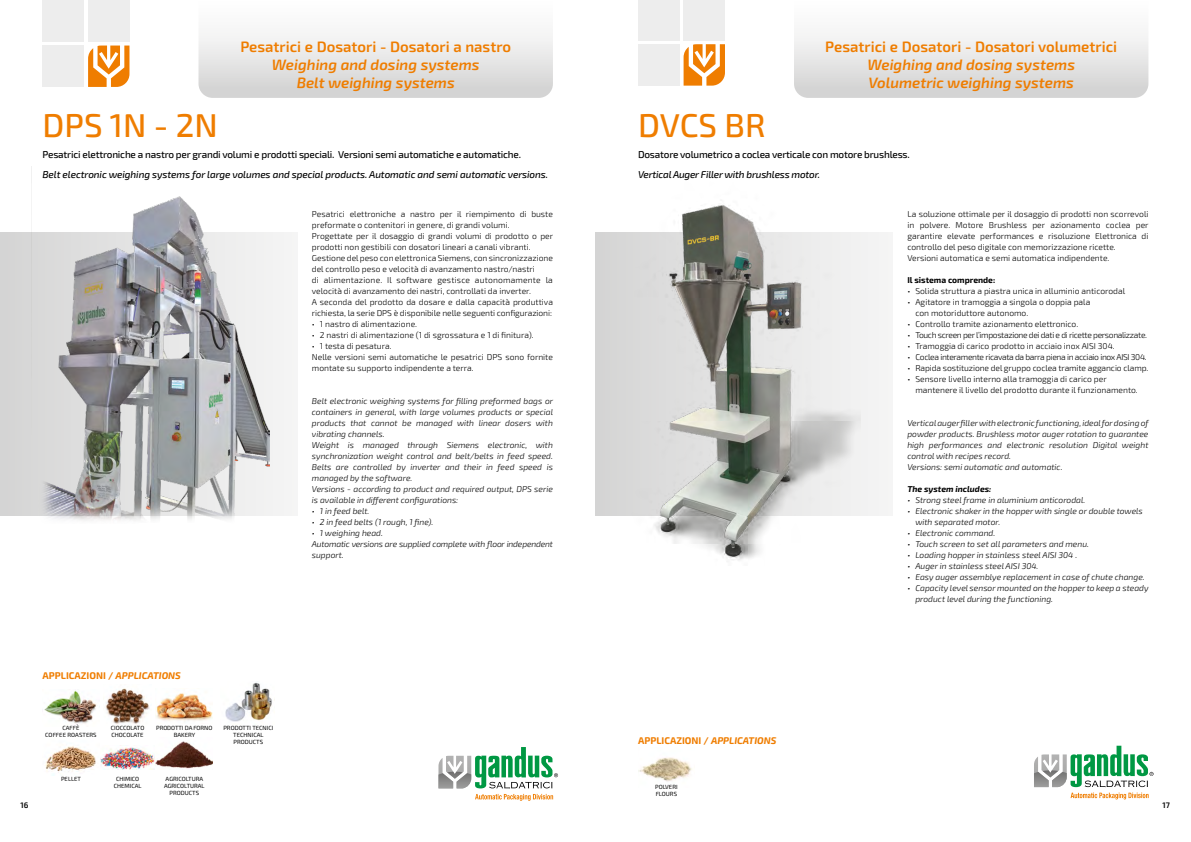
<style>
.page{position:relative;width:1191px;height:842px;background:#fff}
.page>*{position:absolute;margin:0;border:0;box-sizing:border-box;transform-origin:0 0}
.t1{font:500 33px "Exo 2.0";color:#ef7d00}
.t2{font:italic 600 15px/18px "Exo 2.0";color:#ef7d00}
.t3{font:600 15px "Exo 2.0";color:#ef7d00}
.t4{font:500 10px "Exo 2.0";letter-spacing:-.02em;color:#000}
.t5{font:italic 500 10px "Exo 2.0";letter-spacing:-.01em;color:#000}
.t6{font:700 9.7px "Exo 2.0";color:#ef7d00}
.t7{font:300 8.5px/11px "Exo 2.0";color:#000}
.t8{font:italic 300 8.5px/11px "Exo 2.0";color:#000}
.t9{font:300 8.5px "Exo 2.0";letter-spacing:-.04em;color:#000}
.t10{font:italic 300 8.5px/11px "Exo 2.0";letter-spacing:-.02em;color:#000}
.t11{font:700 8.5px "Exo 2.0";color:#000}
.t12{font:italic 700 8.5px "Exo 2.0";color:#000}
.t13{font:600 8px "Exo 2.0";color:#000}
.t14{font:6px/7.2px "Exo 2.0";color:#000;text-align:center}
.s1{font-style:italic}
</style>
<div class="page">
<svg style="left:595px;top:232px;width:294px;height:284px"></svg>
<img style="left:625px;top:205px;width:235px;height:356px">
<svg style="left:683px;top:44px;width:42px;height:42px"></svg>
<div style="left:638px;top:0;width:41px;height:40px;background:#ededed"></div>
<div style="left:638px;top:44px;width:41px;height:42px;background:#ededed"></div>
<div style="left:683px;top:0;width:42px;height:40px;background:#ededed"></div>
<svg style="left:794px;top:35px;width:354px;height:63px"></svg>
<img style="left:638px;top:757px;width:54px;height:25px">
<svg style="left:1034px;top:746px;width:119px;height:53px"></svg>
<svg style="left:0;top:232px;width:294px;height:284px"></svg>
<img style="left:31px;top:166px;width:239px;height:355px">
<svg style="left:88px;top:46px;width:41px;height:41px"></svg>
<div style="left:43px;top:0;width:41px;height:41px;background:#ededed"></div>
<div style="left:43px;top:46px;width:41px;height:41px;background:#ededed"></div>
<div style="left:88px;top:0;width:41px;height:41px;background:#ededed"></div>
<svg style="left:438px;top:747px;width:120px;height:54px"></svg>
<img style="left:44px;top:690px;width:53px;height:34px">
<img style="left:156px;top:693px;width:57px;height:29px">
<img style="left:225px;top:682px;width:50px;height:40px">
<img style="left:156px;top:741px;width:57px;height:28px">
<img style="left:100px;top:745px;width:54px;height:24px">
<img style="left:45px;top:746px;width:51px;height:29px">
<img style="left:105px;top:688px;width:45px;height:36px">
<svg style="left:198px;top:35px;width:355px;height:63px"></svg>
<h2 class="t3" style="left:240px;top:38px;width:272px">Pesatrici e Dosatori - Dosatori a nastro</h2>
<h2 class="t2" style="left:272px;top:56px;width:209px;text-align:center">Weighing and dosing systems<br>Belt weighing systems</h2>
<h1 class="t1" style="left:43px;top:105px;width:177px">DPS 1N - 2N</h1>
<p class="t4" style="left:43px;top:148px;width:480px">Pesatrici elettroniche a nastro per grandi volumi e prodotti speciali. Versioni semi automatiche e automatiche.</p>
<p class="t5" style="left:43px;top:168px;width:507px">Belt electronic weighing systems for large volumes and special products. Automatic and semi automatic versions.</p>
<p class="t7" style="left:312px;top:209px;width:243px">Pesatrici elettroniche a nastro per il riempimento di buste preformate o contenitori in genere, di grandi volumi.<br>Progettate per il dosaggio di grandi volumi di prodotto o per prodotti non gestibili con dosatori lineari a canali vibranti.<br>Gestione del peso con elettronica Siemens, con sincronizzazione del controllo peso e velocità di avanzamento nastro/nastri<br>di alimentazione. Il software gestisce autonomamente la velocità di avanzamento dei nastri, controllati da inverter.<br>A seconda del prodotto da dosare e dalla capacità produttiva richiesta, la serie DPS è disponibile nelle seguenti configurazioni:</p>
<p class="t7" style="left:312px;top:319px;width:107px">• 1 nastro di alimentazione.</p>
<p class="t7" style="left:312px;top:330px;width:223px">• 2 nastri di alimentazione (1 di sgrossatura e 1 di finitura).</p>
<p class="t7" style="left:312px;top:341px;width:242px">• 1 testa di pesatura.<br>Nelle versioni semi automatiche le pesatrici DPS sono fornite montate su supporto indipendente a terra.</p>
<p class="t8" style="left:312px;top:396px;width:243px">Belt electronic weighing systems for filling preformed bags or containers in general, with large volumes products or special products that cannot be managed with linear dosers with vibrating channels.<br>Weight is managed through Siemens electronic, with synchronization weight control and belt/belts in feed speed.<br>Belts are controlled by inverter and their in feed speed is managed by the software.<br>Versions - according to product and required output, DPS serie is available in different configurations:</p>
<p class="t8" style="left:312px;top:506px;width:59px">• 1 in feed belt.</p>
<p class="t8" style="left:312px;top:517px;width:123px">• 2 in feed belts (1 rough, 1 fine).</p>
<p class="t10" style="left:312px;top:528px;width:242px">• 1 weighing head.<br>Automatic versions are supplied complete with floor independent support.</p>
<p class="t6" style="left:43px;top:669px;width:140px">APPLICAZIONI / <span class="s1">APPLICATIONS</span></p>
<p class="t14" style="left:45px;top:724px;width:53px">CAFFÈ<br>COFFEE ROASTERS</p>
<p class="t14" style="left:156px;top:724px;width:58px">PRODOTTI DA FORNO<br>BAKERY</p>
<p class="t14" style="left:223px;top:724px;width:51px">PRODOTTI TECNICI<br>TECHNICAL<br>PRODUCTS</p>
<p class="t14" style="left:164px;top:775px;width:42px">AGRICOLTURA<br>AGRICOLTURAL<br>PRODUCTS</p>
<p class="t14" style="left:111px;top:724px;width:35px;text-align:left">CIOCCOLATO<br>CHOCOLATE</p>
<p class="t14" style="left:114px;top:775px;width:29px">CHIMICO<br>CHEMICAL</p>
<p class="t14" style="left:61px;top:775px;width:21px">PELLET</p>
<h2 class="t3" style="left:825px;top:38px;width:293px">Pesatrici e Dosatori - Dosatori volumetrici</h2>
<h2 class="t2" style="left:867px;top:56px;width:209px">Weighing and dosing systems<br>Volumetric weighing systems</h2>
<h1 class="t1" style="left:638px;top:105px;width:129px">DVCS BR</h1>
<p class="t4" style="left:638px;top:148px;width:273px">Dosatore volumetrico a coclea verticale con motore brushless.</p>
<p class="t5" style="left:638px;top:168px;width:184px">Vertical Auger Filler with brushless motor.</p>
<p class="t7" style="left:907px;top:209px;width:243px">La soluzione ottimale per il dosaggio di prodotti non scorrevoli in polvere. Motore Brushless per azionamento coclea per garantire elevate performances e risoluzione Elettronica di controllo del peso digitale con memorizzazione ricette.<br>Versioni automatica e semi automatica indipendente.</p>
<p class="t11" style="left:907px;top:275px;width:89px">Il sistema comprende:</p>
<p class="t7" style="left:907px;top:286px;width:219px">• Solida struttura a piastra unica in alluminio anticorodal</p>
<p class="t7" style="left:915px;top:297px;width:176px;text-indent:-8px">• Agitatore in tramoggia a singola o doppia pala con motoriduttore autonomo.</p>
<p class="t7" style="left:907px;top:319px;width:172px">• Controllo tramite azionamento elettronico.</p>
<p class="t9" style="left:907px;top:330px;width:241px">• Touch screen per l’impostazione dei dati e di ricette personalizzate.</p>
<p class="t7" style="left:907px;top:341px;width:209px">• Tramoggia di carico prodotto in acciaio inox AISI 304.</p>
<p class="t9" style="left:907px;top:352px;width:241px">• Coclea interamente ricavata da barra piena in acciaio inox AISI 304.</p>
<p class="t7" style="left:907px;top:363px;width:242px">• Rapida sostituzione del gruppo coclea tramite aggancio clamp.</p>
<p class="t7" style="left:915px;top:374px;width:224px;text-indent:-8px">• Sensore livello interno alla tramoggia di carico per mantenere il livello del prodotto durante il funzionamento.</p>
<p class="t8" style="left:907px;top:418px;width:243px">Vertical auger filler with electronic functioning, ideal for dosing of powder products. Brushless motor auger rotation to guarantee high performances and electronic resolution Digital weight control with recipes record.<br>Versions: semi automatic and automatic.</p>
<p class="t12" style="left:907px;top:484px;width:85px">The system includes:</p>
<p class="t8" style="left:907px;top:495px;width:179px">• Strong steel frame in aluminium anticorodal.</p>
<p class="t8" style="left:915px;top:506px;width:229px;text-indent:-8px">• Electronic shaker in the hopper with single or double towels with separated motor.</p>
<p class="t8" style="left:907px;top:528px;width:89px">• Electronic command.</p>
<p class="t8" style="left:907px;top:539px;width:183px">• Touch screen to set all parameters and menu.</p>
<p class="t8" style="left:907px;top:550px;width:171px">• Loading hopper in stainless steel AISI 304 .</p>
<p class="t8" style="left:907px;top:561px;width:132px">• Auger in stainless steel AISI 304.</p>
<p class="t8" style="left:907px;top:572px;width:239px">• Easy auger assemblye replacement in case of chute change.</p>
<p class="t8" style="left:915px;top:583px;width:234px;text-indent:-8px">• Capacity level sensor mounted on the hopper to keep a steady product level during the functioning.</p>
<p class="t6" style="left:638px;top:735px;width:140px">APPLICAZIONI / <span class="s1">APPLICATIONS</span></p>
<p class="t14" style="left:655px;top:783px;width:24px;text-align:left">POLVERI<br>FLOURS</p>
<p class="t13" style="left:20px;top:800px;width:9px">16</p>
<p class="t13" style="left:1162px;top:800px;width:9px">17</p>
</div>
